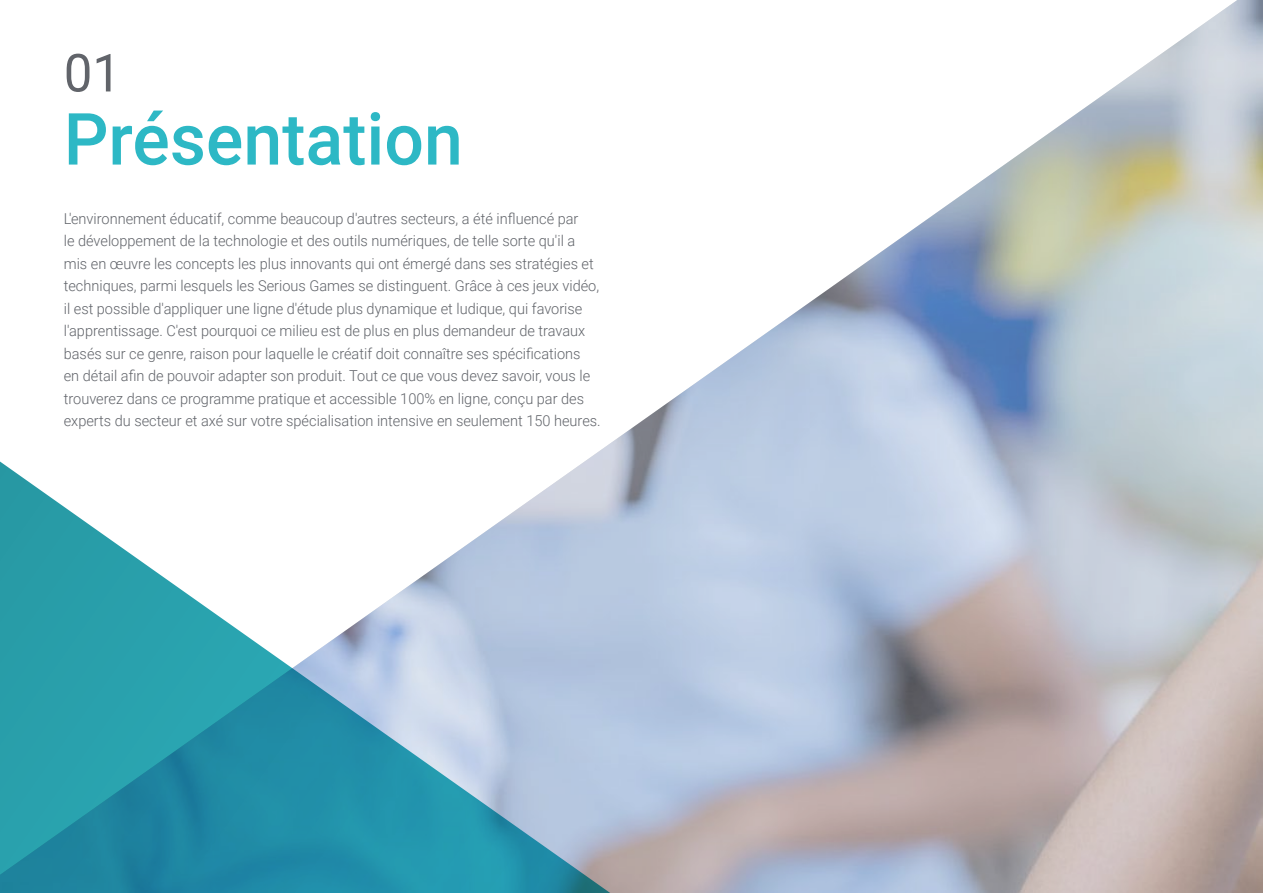
<style>
.page{position:relative;width:1263px;height:893px;background:#fff}
.page>*{position:absolute;margin:0;border:0;box-sizing:border-box;transform-origin:0 0}
.t1{font:500 72px "Roboto";color:#2db8c5}
.t2{font:52.5px "Roboto";color:#61646a}
.t3{font:300 15px/22.5px "Roboto";color:#61646a}
</style>
<div class="page">
<img style="left:607px;top:0;width:656px;height:893px">
<svg style="left:0;top:446px;width:640px;height:447px"></svg>
<h2 class="t2" style="left:64px;top:36px;width:59px">01</h2>
<h1 class="t1" style="left:64px;top:89px;width:401px">Présentation</h1>
<p class="t3" style="left:64px;top:207px;width:538px">L'environnement éducatif, comme beaucoup d'autres secteurs, a été influencé par<br>le développement de la technologie et des outils numériques, de telle sorte qu'il a mis en œuvre les concepts les plus innovants qui ont émergé dans ses stratégies et techniques, parmi lesquels les Serious Games se distinguent. Grâce à ces jeux vidéo, il est possible d'appliquer une ligne d'étude plus dynamique et ludique, qui favorise l'apprentissage. C'est pourquoi ce milieu est de plus en plus demandeur de travaux basés sur ce genre, raison pour laquelle le créatif doit connaître ses spécifications<br>en détail afin de pouvoir adapter son produit. Tout ce que vous devez savoir, vous le trouverez dans ce programme pratique et accessible 100% en ligne, conçu par des experts du secteur et axé sur votre spécialisation intensive en seulement 150 heures.</p>
</div>
